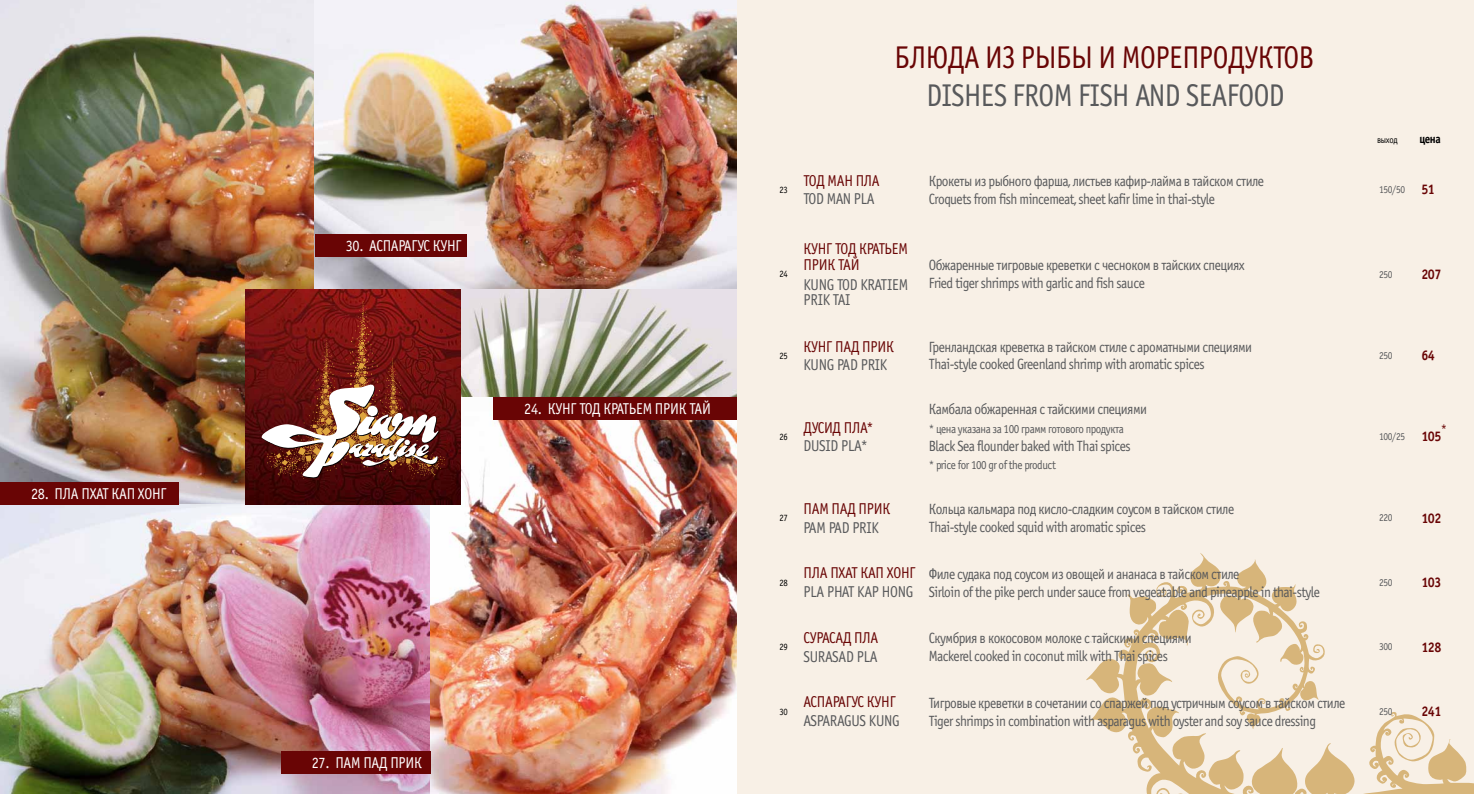
<style>
.page{position:relative;width:1474px;height:794px;background:#fff}
.page>*{position:absolute;margin:0;border:0;box-sizing:border-box;transform-origin:0 0}
.t1{font:31.5px "Officina Sans C";letter-spacing:-.02em;color:#690505;scale:.9 1}
.t2{font:31.5px "Officina Sans C";letter-spacing:.09em;color:#58595b;scale:.9 1}
.t3{font:15.75px/17.5px "Officina Sans C";letter-spacing:-.02em;color:#690505;scale:.9 1}
.t4{font:15.75px/15.8px "Officina Sans C";letter-spacing:-.02em;color:#58595b;scale:.9 1}
.t5{font:15.75px "Officina Sans C";letter-spacing:-.02em;color:#fff;scale:.9 1}
.t6{font:15.75px/15.8px "Officina Sans C";letter-spacing:-.04em;color:#690505;scale:.9 1}
.t7{font:14.88px/17.8px "Officina Sans C";letter-spacing:-.04em;color:#58595b;scale:.9 1}
.t8{font:700 14px "Officina Sans C";letter-spacing:-.04em;color:#690505;scale:.9 1}
.t9{font:14px "Officina Sans C";color:#690505;scale:.9 1}
.t10{font:12.25px "Officina Sans C";letter-spacing:-.04em;color:#58595b;scale:.9 1}
.t11{font:700 12.25px "Officina Sans C";color:#000;scale:.9 1}
.t12{font:10.5px "Officina Sans C";letter-spacing:-.04em;color:#58595b;scale:.9 1}
.t13{font:9.62px "Officina Sans C";letter-spacing:-.04em;color:#000;scale:.9 1}
.s1{font-weight:700;font-size:14px;color:#690505}
.s2{color:#58595b}
</style>
<div class="page">
<img style="left:0;top:0;width:315px;height:504px">
<img style="left:0;top:504px;width:430px;height:290px">
<img style="left:315px;top:0;width:422px;height:289px">
<div style="left:737px;top:0;width:736px;height:794px;background:#f8f0e6"></div>
<svg style="left:1086px;top:553px;width:387px;height:241px"></svg>
<img style="left:461px;top:289px;width:276px;height:108px">
<img style="left:430px;top:397px;width:307px;height:397px">
<img style="left:246px;top:289px;width:215px;height:215px">
<svg style="left:262px;top:301px;width:183px;height:178px;background:#873e36"></svg>
<div style="left:315px;top:234px;width:151px;height:22px;background:#690505"></div>
<div style="left:0;top:482px;width:178px;height:22px;background:#690505"></div>
<div style="left:281px;top:751px;width:149px;height:23px;background:#690505"></div>
<div style="left:493px;top:397px;width:244px;height:22px;background:#690505"></div>
<p class="t5" style="left:31px;top:485px;width:152px">28. Пла Пхат Кап Хонг</p>
<p class="t5" style="left:346px;top:237px;width:130px">30. Аспарагус кунг</p>
<p class="t5" style="left:524px;top:400px;width:209px">24. Кунг Тод Кратьем П ри к Тай</p>
<p class="t5" style="left:312px;top:754px;width:124px">27. Пам Пад Прик</p>
<p class="t13" style="left:779px;top:184px;width:11px">23</p>
<p class="t13" style="left:779px;top:269px;width:11px">24</p>
<p class="t3" style="left:803px;top:172px;width:86px">Тод Ман Пла</p>
<p class="t4" style="left:803px;top:192px;width:35px">TOd man</p>
<p class="t4" style="left:853px;top:192px;width:23px">pla</p>
<h1 class="t1" style="left:894px;top:40px;width:468px">Бл юда из рыбы и морепродуктов</h1>
<h1 class="t2" style="left:926px;top:78px;width:16px">Dishes</h1>
<h1 class="t2" style="left:1012px;top:78px;width:304px">from fish an d seafoo d</h1>
<p class="t13" style="left:1377px;top:134px;width:24px">выход</p>
<p class="t11" style="left:1419px;top:132px;width:25px">цена</p>
<p class="t7" style="left:928px;top:172px;width:374px">Крокеты из рыбного фарша, листьев кафир-лайма в тайском стиле<br>Croquets from fish mincemeat, sheet kafir lime in thai-style</p>
<p class="t12" style="left:1379px;top:184px;width:63px">150/50 <span class="s1">51</span></p>
<p class="t6" style="left:803px;top:241px;width:107px">Кунг Тод Кратьем<br>П ри к Тай</p>
<p class="t4" style="left:803px;top:277px;width:101px">Kun g To d Kratiem<br>Prik Tai</p>
<p class="t7" style="left:928px;top:257px;width:353px">Обжаренные тигровые креветки с чесноком в тайских специях<br>Fried tiger shrimps with garlic and fish sauce</p>
<p class="t12" style="left:1379px;top:268px;width:16px">250</p>
<p class="t8" style="left:1421px;top:266px;width:24px">207</p>
<p class="t3" style="left:803px;top:338px;width:102px;text-indent:-24px"><sub>25</sub> Кунг Пад Прик<br><span class="s2">Kung Pad Prik</span></p>
<p class="t7" style="left:928px;top:338px;width:361px">Гренландская креветка в тайском стиле с ароматными специями<br>Thai-style cooked Greenland shrimp with aromatic spices</p>
<p class="t12" style="left:1379px;top:350px;width:16px">250</p>
<p class="t8" style="left:1421px;top:347px;width:17px">64</p>
<p class="t3" style="left:803px;top:419px;width:79px;line-height:18.4px;text-indent:-24px"><sub>26</sub> Дусид Пла*<br><span class="s2">Dusid Pla*</span></p>
<p class="t13" style="left:779px;top:512px;width:11px">27</p>
<p class="t13" style="left:779px;top:577px;width:11px">28</p>
<p class="t13" style="left:779px;top:641px;width:11px">29</p>
<p class="t13" style="left:779px;top:706px;width:11px">30</p>
<p class="t3" style="left:803px;top:500px;width:98px">Пам Пад Прик</p>
<p class="t4" style="left:803px;top:520px;width:78px">pam pad prik</p>
<p class="t3" style="left:803px;top:565px;width:126px">Пла Пхат Кап Хонг</p>
<p class="t4" style="left:803px;top:584px;width:124px">plaphat kap hong</p>
<p class="t3" style="left:803px;top:629px;width:85px">Су расад Пл а</p>
<p class="t4" style="left:803px;top:649px;width:82px">Surasad Pla</p>
<p class="t3" style="left:803px;top:694px;width:104px">Аспарагус кунг</p>
<p class="t4" style="left:803px;top:713px;width:108px">Asparagus Kun g</p>
<p class="t7" style="left:928px;top:400px;width:244px">Камбала обжаренная с тайскими специями</p>
<p class="t10" style="left:928px;top:422px;width:218px">* цена указана за 100 грамм готового продукта</p>
<p class="t7" style="left:928px;top:437px;width:226px">Black Sea flounder baked with Thai spices</p>
<p class="t10" style="left:928px;top:458px;width:143px">* price for 100 gr of the product</p>
<p class="t9" style="left:1440px;top:421px;width:8px">*</p>
<p class="t12" style="left:1379px;top:431px;width:71px">100/25 <span class="s1">105</span></p>
<p class="t7" style="left:928px;top:500px;width:341px">Кольца кальмара под кисло-сладким соусом в тайском стиле<br>Thai-style cooked squid with aromatic spices</p>
<p class="t12" style="left:1379px;top:512px;width:16px">220</p>
<p class="t8" style="left:1421px;top:510px;width:24px">102</p>
<p class="t7" style="left:928px;top:565px;width:436px">Филе судака под соусом из овощей и ананаса в тайском стиле<br>Sirloin of the pike perch under sauce from vegeatable and pineapple in thai-style</p>
<p class="t12" style="left:1379px;top:576px;width:16px">250</p>
<p class="t8" style="left:1421px;top:574px;width:24px">103</p>
<p class="t7" style="left:928px;top:629px;width:293px">Скумбрия в кокосовом молоке с тайскими специями<br>Mackerel cooked in coconut milk with Thai spices</p>
<p class="t12" style="left:1379px;top:641px;width:16px">300</p>
<p class="t8" style="left:1421px;top:639px;width:24px">128</p>
<p class="t7" style="left:928px;top:694px;width:464px">Тигровые креветки в сочетании со спаржей под устричным соусом в тайском стиле<br>Tiger shrimps in combination with asparagus with oyster and soy sauce dressing</p>
<p class="t12" style="left:1379px;top:705px;width:16px">250</p>
<p class="t8" style="left:1421px;top:703px;width:24px">241</p>
</div>
